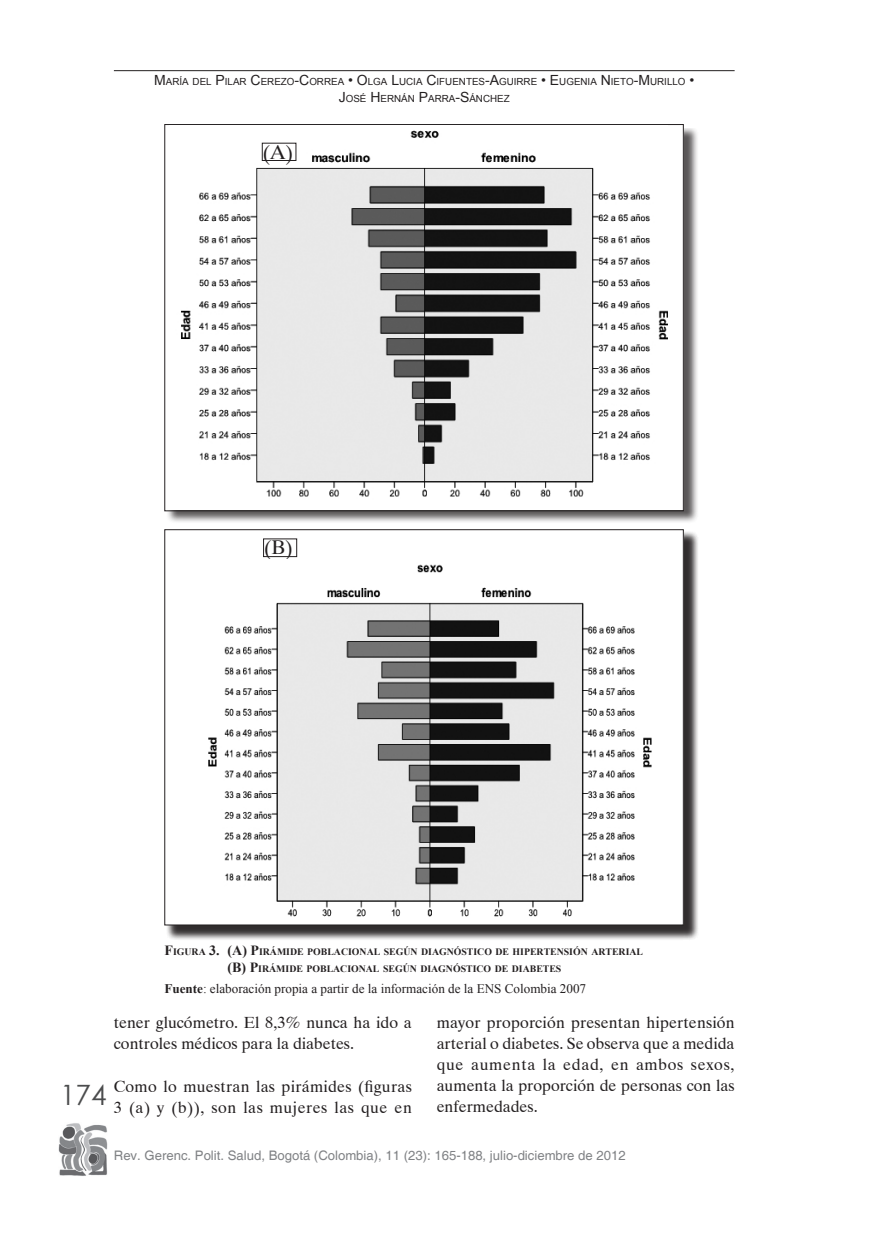
<style>
.page{position:relative;width:869px;height:1241px;background:#fff}
.page>*{position:absolute;margin:0;border:0;box-sizing:border-box;transform-origin:0 0}
.t1{font:28px "Century Gothic";color:#4b4c4d}
._1Texto{font:19.78px "Dutch 801 BT";color:#231f20}
._1Texto-2{font:16.1px/21px "Dutch 801 BT";color:#231f20}
._1Texto-3{font:16.1px "Dutch 801 BT";letter-spacing:.03em;color:#231f20}
.NOTAS{font:13.12px "Helvetica";color:#808285}
.pie_cuadros{font:13.12px "Times New Roman";color:#231f20}
.tii-cuadro{font:700 9.8px "Times New Roman";color:#231f20}
.corniza{font:9.8px "Arial";color:#231f20}
.s1{font-size:14px}
.s2{font-weight:700}
</style>
<div class="page">
<img style="left:59px;top:1123px;width:49px;height:53px">
<div style="left:166px;top:128px;width:532px;height:395px;background:#231f20;opacity:.75"></div>
<div style="left:165px;top:127px;width:518px;height:383px;background:#fff"></div>
<div style="left:166px;top:531px;width:532px;height:409px;background:#231f20;opacity:.75"></div>
<div style="left:165px;top:529px;width:518px;height:395px;background:#fff"></div>
<div style="left:263px;top:538px;width:34px;height:19px;border:1px solid #231f20"></div>
<hr style="left:114px;top:70px;width:620px;height:1px;background:#231f20">
<img style="left:181px;top:130px;width:486px;height:367px">
<div style="left:262px;top:143px;width:34px;height:17px;background:#fff"></div>
<div style="left:262px;top:143px;width:34px;height:18px;border:1px solid #231f20"></div>
<img style="left:208px;top:564px;width:444px;height:351px">
<p class="corniza" style="left:154px;top:75px;width:541px"><span class="s1">M</span>ARÍA DEL <span class="s1">P</span> ILAR <span class="s1">C</span>EREZO<span class="s1">-C</span>ORREA <span class="s1">• O</span>LGA <span class="s1">L</span>UCIA <span class="s1">C</span>IFUENTES<span class="s1">-A</span>GUIRRE <span class="s1">• E</span> UGEN IA <span class="s1">N</span>IETO<span class="s1">-M</span> URILLO <span class="s1">•</span></p>
<p class="corniza" style="left:338px;top:92px;width:145px"><span class="s1">J</span>OSÉ <span class="s1">H</span>ERNÁN <span class="s1">P</span>ARRA<span class="s1">-S</span>ÁNCH</p>
<p class="corniza" style="left:497px;top:92px;width:14px">EZ</p>
<p class="_1Texto" style="left:262px;top:138px;width:32px">(A)</p>
<p class="_1Texto" style="left:264px;top:533px;width:30px">(B)</p>
<h1 class="t1" style="left:60px;top:1074px;width:48px">174</h1>
<p class="tii-cuadro" style="left:164px;top:945px;width:480px"><span class="s1">F</span>IGURA <span class="s1">3. (A) P</span>IRÁMIDE POBLACIONAL SEGÚN DIAGNÓSTICO DE HIPERTENSIÓN ARTERIAL</p>
<p class="tii-cuadro" style="left:227px;top:961px;width:335px"><span class="s1">(B) P</span>IRÁMIDE POBLACIONAL SEGÚN DIAGNÓSTICO DE DIABETES</p>
<p class="pie_cuadros" style="left:164px;top:979px;width:423px"><span class="s2">Fuente</span>: elaboración propia a partir de la información de la ENS Colombia 2007</p>
<p class="_1Texto-2" style="left:114px;top:1010px;width:299px">tener glucómetro. El 8,3% nunca ha ido a controles médicos para la diabetes.</p>
<p class="_1Texto-2" style="left:114px;top:1075px;width:299px">Como lo muestran las pirámides (figuras</p>
<p class="_1Texto-2" style="left:436px;top:1010px;width:299px;text-align:justify">mayor proporción presentan hipertensión arterial o diabetes. Se observa que a medida que aumenta la edad, en ambos sexos, aumenta la proporción de personas con las enfermedades.</p>
<p class="NOTAS" style="left:114px;top:1147px;width:513px">Rev. Gerenc. Polit. Salud, Bogotá (Colombia), 11 (23): 165-188, julio-diciembre de 2012</p>
<p class="_1Texto-3" style="left:114px;top:1095px;width:299px">3 (a) y (b)), son las mujeres las que en</p>
</div>
